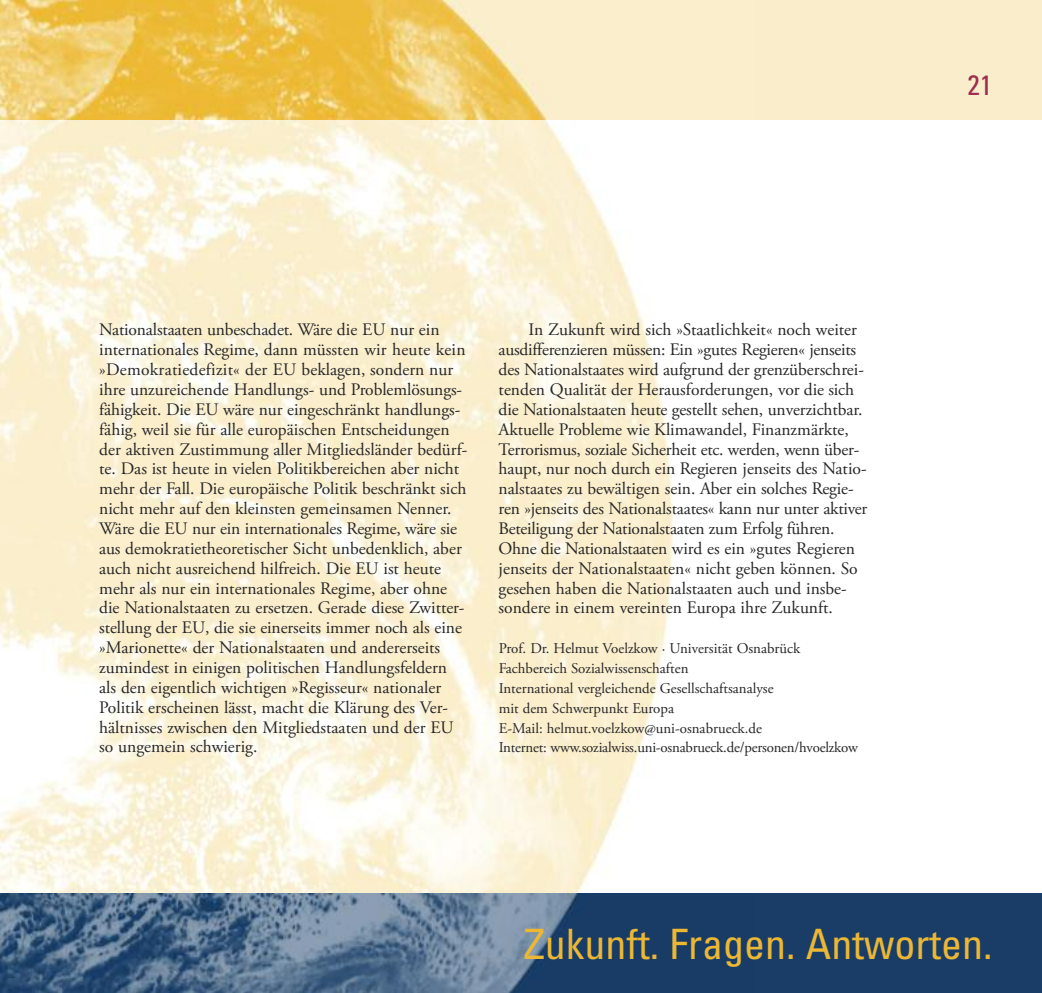
<style>
.page{position:relative;width:1042px;height:993px;background:#fff}
.page>*{position:absolute;margin:0;border:0;box-sizing:border-box;transform-origin:0 0}
.t1{font:condensed 42px "Univers";color:#ecb834}
.t2{font:condensed 28px "Univers";color:#9d2e4e}
.t3{font:17.5px/19.8px "Adobe Garamond Pro";color:#272627}
.t4{font:14.88px/19.8px "Adobe Garamond Pro";color:#272627}
</style>
<div class="page">
<img style="left:0;top:119px;width:753px;height:774px">
<div style="left:0;top:0;width:1042px;height:119px;background:#faedcc"></div>
<img style="left:0;top:0;width:547px;height:119px">
<div style="left:0;top:893px;width:1042px;height:99px;background:#1a3d68"></div>
<img style="left:0;top:893px;width:578px;height:99px">
<p class="t3" style="left:99px;top:321px;width:370px">Nationalstaaten unbeschadet. Wäre die EU nur ein internationales Regime, dann müssten wir heute kein »Demokratiedefizit« der EU beklagen, sondern nur ihre unzureichende Handlungs- und Problemlösungs&shy;fähigkeit. Die EU wäre nur eingeschränkt handlungs&shy;fähig, weil sie für alle europäischen Entscheidungen der aktiven Zustimmung aller Mitgliedsländer bedürf&shy;te. Das ist heute in vielen Politikbereichen aber nicht mehr der Fall. Die europäische Politik beschränkt sich nicht mehr auf den kleinsten gemeinsamen Nenner.<br>Wäre die EU nur ein internationales Regime, wäre sie aus demokratietheoretischer Sicht unbedenklich, aber auch nicht ausreichend hilfreich. Die EU ist heute mehr als nur ein internationales Regime, aber ohne die Nationalstaaten zu ersetzen. Gerade diese Zwitter&shy;stellung der EU, die sie einerseits immer noch als eine »Marionette« der Nationalstaaten und andererseits zumindest in einigen politischen Handlungsfeldern als den eigentlich wichtigen »Regisseur« nationaler Politik erscheinen lässt, macht die Klärung des Ver&shy;hältnisses zwischen den Mitgliedstaaten und der EU so ungemein schwierig.</p>
<p class="t3" style="left:499px;top:321px;width:370px;text-indent:30px">In Zukunft wird sich »Staatlichkeit« noch weiter ausdifferenzieren müssen: Ein »gutes Regieren« jenseits des Nationalstaates wird aufgrund der grenzüberschrei&shy;tenden Qualität der Herausforderungen, vor die sich die Nationalstaaten heute gestellt sehen, unverzichtbar.<br>Aktuelle Probleme wie Klimawandel, Finanzmärkte, Terrorismus, soziale Sicherheit etc. werden, wenn über&shy;haupt, nur noch durch ein Regieren jenseits des Natio&shy;nalstaates zu bewältigen sein. Aber ein solches Regie&shy;ren »jenseits des Nationalstaates« kann nur unter aktiver Beteiligung der Nationalstaaten zum Erfolg führen.<br>Ohne die Nationalstaaten wird es ein »gutes Regieren jenseits der Nationalstaaten« nicht geben können. So gesehen haben die Nationalstaaten auch und insbe&shy;sondere in einem vereinten Europa ihre Zukunft.</p>
<p class="t4" style="left:499px;top:639px;width:361px">Prof. Dr. Helmut Voelzkow · Universität Osnabrück Fachbereich Sozialwissenschaften<br>International vergleichende Gesellschaftsanalyse<br>mit dem Schwerpunkt Europa<br>E-Mail: helmut.voelzkow@uni-osnabrueck.de<br>Internet: www.sozialwiss.uni-osnabrueck.de/personen/hvoelzkow</p>
<h2 class="t2" style="left:967px;top:69px;width:26px">21</h2>
<h1 class="t1" style="left:524px;top:919px;width:470px">Zukunft. Fragen. Antworten.</h1>
</div>
